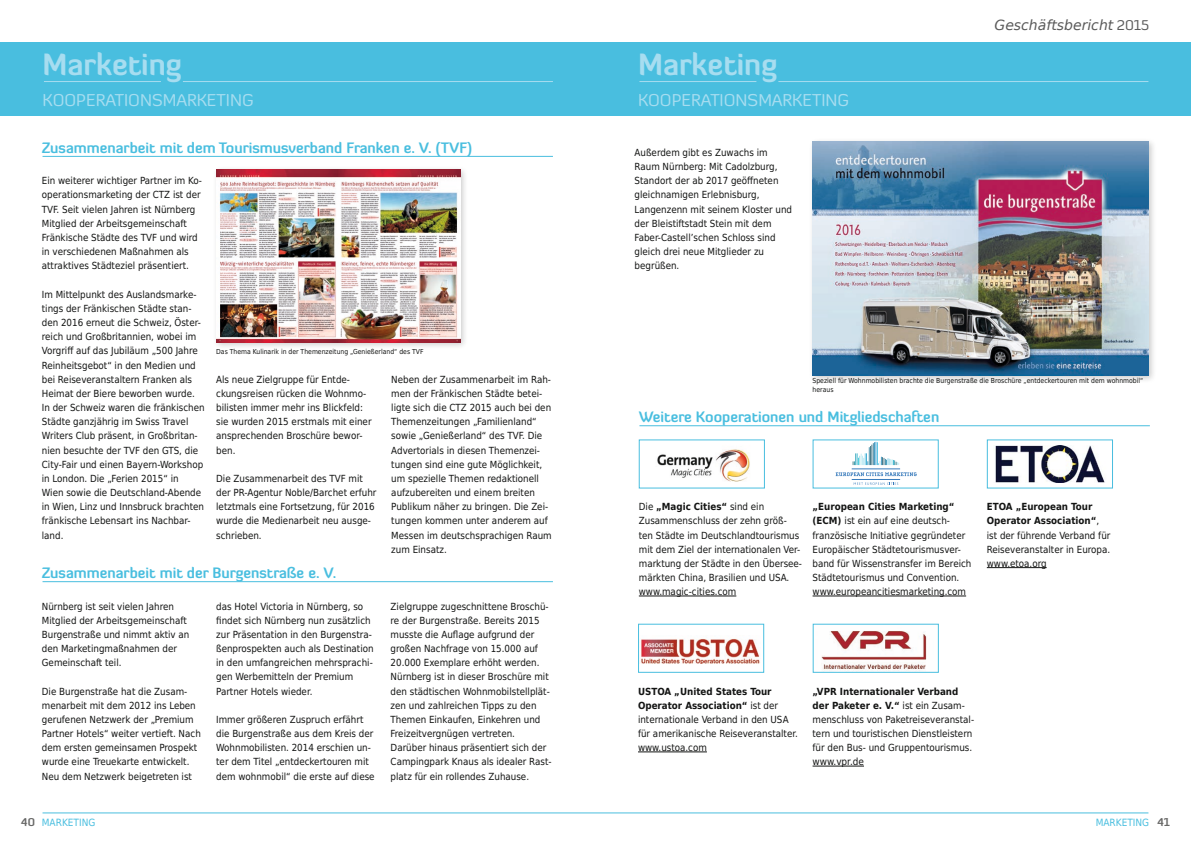
<style>
.page{position:relative;width:1191px;height:842px;background:#fff}
.page>*{position:absolute;margin:0;border:0;box-sizing:border-box;transform-origin:0 0}
.t1{font:700 30px "Diavlo";color:#a7ddf0}
.t2{font:17px "Diavlo";color:#a7ddf0}
.t3{font:700 14.7px "Diavlo";color:#49bedf}
.t4{font:italic 14px "DejaVu Sans";color:#5a5a5a}
.t5{font:10px "DejaVu Sans Condensed";color:#49bedf}
.t6{font:9.8px/14.2px "DejaVu Sans Condensed";color:#131413}
.t7{font:6.9px/9px "DejaVu Sans Condensed";color:#131413}
.s1{font-family:"Diavlo";font-style:normal}
.s2{font-weight:700}
.s3{font-family:"Diavlo";font-weight:700;font-size:11px;color:#686867}
</style>
<div class="page">
<hr style="left:43px;top:812px;width:1105px;height:1px;background:#49bedf">
<div style="left:0;top:43px;width:1191px;height:73px;background:#49bedf"></div>
<hr style="left:44px;top:81px;width:117px;height:1px;background:#a7ddf0">
<hr style="left:639px;top:81px;width:117px;height:1px;background:#a7ddf0">
<hr style="left:183px;top:81px;width:370px;height:1px;background:#a7ddf0">
<hr style="left:778px;top:81px;width:370px;height:1px;background:#a7ddf0">
<hr style="left:43px;top:156px;width:510px;height:1px;background:#49bedf">
<hr style="left:43px;top:581px;width:510px;height:1px;background:#49bedf">
<hr style="left:639px;top:425px;width:510px;height:1px;background:#49bedf">
<div style="left:212px;top:166px;width:256px;height:184px;background:#131413;opacity:.22"></div>
<img style="left:216px;top:170px;width:244px;height:172px">
<div style="left:808px;top:138px;width:348px;height:245px;background:#131413;opacity:.22"></div>
<img style="left:812px;top:142px;width:336px;height:233px">
<img style="left:657px;top:449px;width:93px;height:33px">
<hr style="left:639px;top:596px;width:97px;height:1px;background:#131413">
<hr style="left:851px;top:469px;width:49px;height:1px;background:#377abb">
<hr style="left:851px;top:479px;width:49px;height:1px;background:#377abb">
<svg style="left:852px;top:442px;width:47px;height:23px"></svg>
<svg style="left:835px;top:472px;width:81px;height:4px"></svg>
<svg style="left:853px;top:482px;width:45px;height:3px"></svg>
<hr style="left:812px;top:596px;width:154px;height:1px;background:#131413">
<hr style="left:986px;top:567px;width:60px;height:1px;background:#131413">
<img style="left:995px;top:446px;width:110px;height:36px">
<hr style="left:638px;top:752px;width:69px;height:1px;background:#131413">
<img style="left:641px;top:639px;width:119px;height:24px">
<div style="left:638px;top:624px;width:126px;height:49px;border:1px solid #49bedf"></div>
<hr style="left:812px;top:766px;width:52px;height:1px;background:#131413">
<img style="left:821px;top:631px;width:106px;height:40px">
<div style="left:812px;top:624px;width:127px;height:49px;border:1px solid #49bedf"></div>
<h1 class="t1" style="left:43px;top:45px;width:141px">Marketing</h1>
<h1 class="t1" style="left:638px;top:45px;width:141px">Marketing</h1>
<h2 class="t2" style="left:43px;top:89px;width:213px">KOOPERATIONSMARKETING</h2>
<h2 class="t2" style="left:638px;top:89px;width:213px">KOOPERATIONSMARKETING</h2>
<h3 class="t4" style="left:994px;top:15px;width:156px">Geschäftsbericht <span class="s1">2015</span></h3>
<h3 class="t3" style="left:42px;top:138px;width:431px">Zusammenarbeit mit dem Tourismusverband Franken e. V. (TVF)</h3>
<p class="t6" style="left:42px;top:173px;width:162px">Ein weiterer wichtiger Partner im Ko&shy;operationsmarketing der CTZ ist der TVF. Seit vielen Jahren ist Nürnberg Mitglied der Arbeitsgemeinschaft Fränkische Städte des TVF und wird in verschiedenen Maßnahmen als attraktives Städteziel präsentiert.</p>
<p class="t6" style="left:42px;top:287px;width:164px">Im Mittelpunkt des Auslandsmarke&shy;tings der Fränkischen Städte stan&shy;den 2016 erneut die Schweiz, Öster&shy;reich und Großbritannien, wobei im Vorgriff auf das Jubiläum „500 Jahre Reinheitsgebot“ in den Medien und bei Reiseveranstaltern Franken als Heimat der Biere beworben wurde.<br>In der Schweiz waren die fränkischen Städte ganzjährig im Swiss Travel Writers Club präsent, in Großbritan&shy;nien besuchte der TVF den GTS, die City-Fair und einen Bayern-Workshop in London. Die „Ferien 2015“ in<br>Wien sowie die Deutschland-Abende in Wien, Linz und Innsbruck brachten fränkische Lebensart ins Nachbar&shy;land.</p>
<p class="t7" style="left:216px;top:347px;width:209px">Das Thema Kulinarik in der Themenzeitung „Genießerland“ des TVF</p>
<p class="t6" style="left:216px;top:372px;width:157px">Als neue Zielgruppe für Entde&shy;ckungsreisen rücken die Wohnmo&shy;bilisten immer mehr ins Blickfeld: sie wurden 2015 erstmals mit einer ansprechenden Broschüre bewor&shy;ben.</p>
<p class="t6" style="left:216px;top:471px;width:162px">Die Zusammenarbeit des TVF mit der PR-Agentur Noble/Barchet erfuhr letztmals eine Fortsetzung, für 2016 wurde die Medienarbeit neu ausge&shy;schrieben.</p>
<p class="t6" style="left:391px;top:372px;width:162px">Neben der Zusammenarbeit im Rah&shy;men der Fränkischen Städte betei&shy;ligte sich die CTZ 2015 auch bei den<br>Themenzeitungen „Familienland“ sowie „Genießerland“ des TVF. Die<br>Advertorials in diesen Themenzei&shy;tungen sind eine gute Möglichkeit, um spezielle Themen redaktionell aufzubereiten und einem breiten<br>Publikum näher zu bringen. Die Zei&shy;tungen kommen unter anderem auf<br>Messen im deutschsprachigen Raum zum Einsatz.</p>
<h3 class="t3" style="left:42px;top:564px;width:296px">Zusammenarbeit mit der Burgenstraße e. V.</h3>
<p class="t6" style="left:42px;top:598px;width:149px">Nürnberg ist seit vielen Jahren<br>Mitglied der Arbeitsgemeinschaft<br>Burgenstraße und nimmt aktiv an den Marketingmaßnahmen der<br>Gemeinschaft teil.</p>
<p class="t6" style="left:42px;top:683px;width:160px">Die Burgenstraße hat die Zusam&shy;menarbeit mit dem 2012 ins Leben gerufenen Netzwerk der „Premium Partner Hotels“ weiter vertieft. Nach dem ersten gemeinsamen Prospekt wurde eine Treuekarte entwickelt.<br>Neu dem Netzwerk beigetreten ist</p>
<p class="t6" style="left:216px;top:598px;width:159px">das Hotel Victoria in Nürnberg, so findet sich Nürnberg nun zusätzlich zur Präsentation in den Burgenstra&shy;ßenprospekten auch als Destination in den umfangreichen mehrsprachi&shy;gen Werbemitteln der Premium Partner Hotels wieder.</p>
<p class="t6" style="left:216px;top:712px;width:160px">Immer größeren Zuspruch erfährt die Burgenstraße aus dem Kreis der Wohnmobilisten. 2014 erschien un&shy;ter dem Titel „entdeckertouren mit dem wohnmobil“ die erste auf diese</p>
<p class="t6" style="left:390px;top:598px;width:162px">Zielgruppe zugeschnittene Broschü&shy;re der Burgenstraße. Bereits 2015 musste die Auflage aufgrund der großen Nachfrage von 15.000 auf 20.000 Exemplare erhöht werden.<br>Nürnberg ist in dieser Broschüre mit den städtischen Wohnmobilstellplät&shy;zen und zahlreichen Tipps zu den Themen Einkaufen, Einkehren und Freizeitvergnügen vertreten.<br>Darüber hinaus präsentiert sich der Campingpark Knaus als idealer Rast&shy;platz für ein rollendes Zuhause.</p>
<p class="t6" style="left:634px;top:145px;width:159px">Außerdem gibt es Zuwachs im<br>Raum Nürnberg: Mit Cadolzburg,<br>Standort der ab 2017 geöffneten gleichnamigen Erlebnisburg,<br>Langenzenn mit seinem Kloster und der Bleistiftstadt Stein mit dem<br>Faber-Castell’schen Schloss sind gleich drei neue Mitglieder zu begrüßen.</p>
<p class="t7" style="left:812px;top:376px;width:332px">Speziell für Wohnmobilisten brachte die Burgenstraße die Broschüre „entdeckertouren mit dem wohnmobil“ heraus</p>
<h3 class="t3" style="left:639px;top:408px;width:302px">Weitere Kooperationen und Mitgliedschaften</h3>
<p class="t6" style="left:639px;top:499px;width:165px">Die <span class="s2">„Magic Cities“</span> sind ein<br>Zusammenschluss der zehn größ&shy;ten Städte im Deutschlandtourismus mit dem Ziel der internationalen Ver&shy;marktung der Städte in den Übersee&shy;märkten China, Brasilien und USA. www.magic-cities.com</p>
<p class="t6" style="left:812px;top:499px;width:160px"><span class="s2">„European Cities Marketing“ (ECM)</span> ist ein auf eine deutsch&shy;französische Initiative gegründeter Europäischer Städtetourismusver&shy;band für Wissenstransfer im Bereich Städtetourismus und Convention. www.europeancitiesmarketing.com</p>
<p class="t6" style="left:986px;top:499px;width:125px"><span class="s2">ETOA „European Tour<br>Operator Association“</span>, ist der führende Verband für<br>Reiseveranstalter in Europa. www.etoa.org</p>
<p class="t6" style="left:638px;top:683px;width:161px"><span class="s2">USTOA „United States Tour<br>Operator Association“</span> ist der internationale Verband in den USA für amerikanische Reiseveranstalter. www.ustoa.com</p>
<p class="t6" style="left:812px;top:683px;width:163px"><span class="s2">„VPR Internationaler Verband der Paketer e. V.“</span> ist ein Zusam&shy;menschluss von Paketreiseveranstal&shy;tern und touristischen Dienstleistern für den Bus- und Gruppentourismus. www.vpr.de</p>
<p class="t5" style="left:21px;top:815px;width:76px"><span class="s3">40</span> MARKETING</p>
<p class="t5" style="left:1095px;top:815px;width:76px">MARKETING <span class="s3">41</span></p>
</div>
